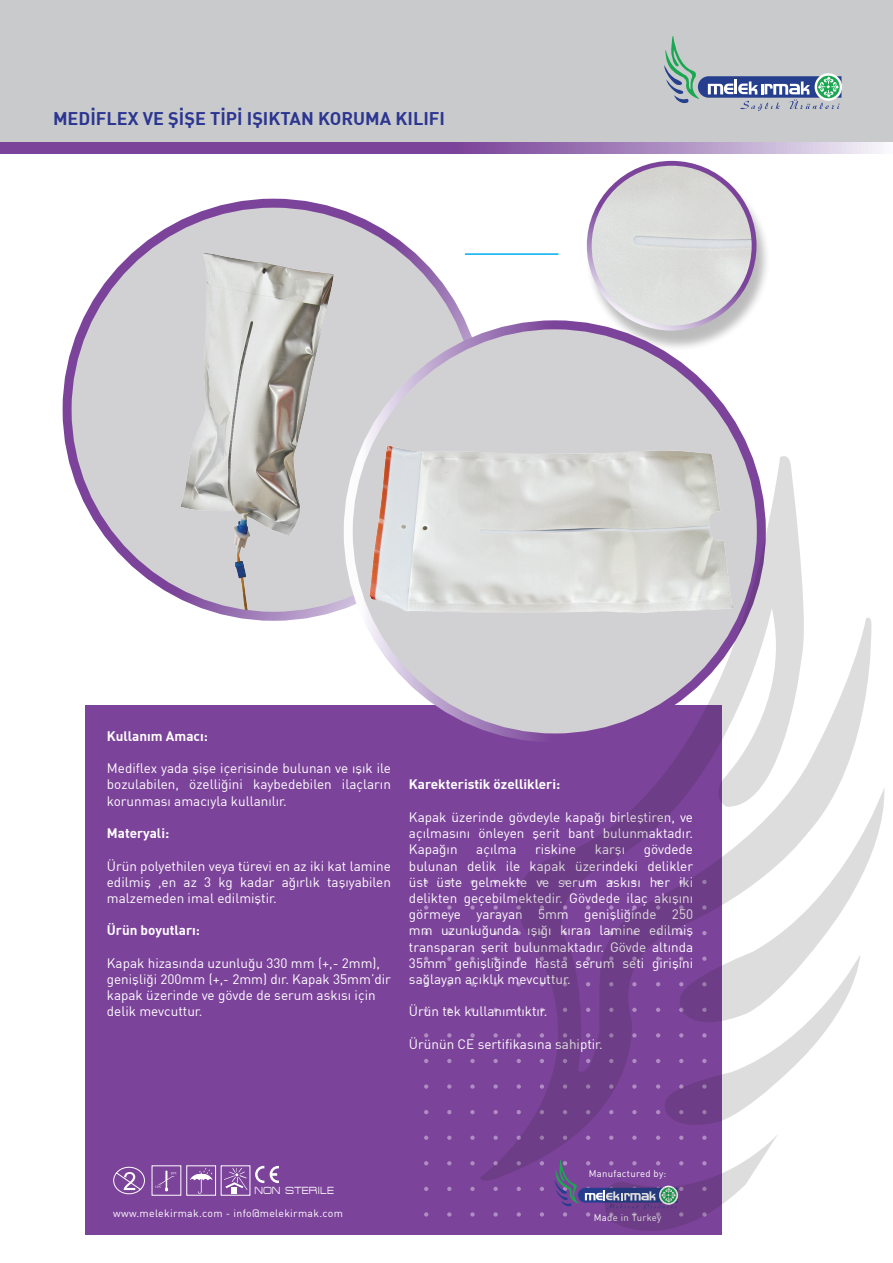
<style>
.page{position:relative;width:893px;height:1263px;background:#fff}
.page>*{position:absolute;margin:0;border:0;box-sizing:border-box;transform-origin:0 0}
.t1{font:700 18px "Safa DIN";color:#2c3691}
.t2{font:13.5px/16.2px "Safa DIN";color:#fff;text-align:justify}
.t3{font:700 13.5px "Safa DIN";color:#fff}
.t4{font:10.5px "Safa DIN";letter-spacing:.03em;color:#fff}
.t5{font:10.5px "Federation";color:#fff;scale:.89 1}
.t6{font:9.6px "Safa DIN";letter-spacing:.03em;color:#fff}
</style>
<div class="page">
<div style="left:0;top:0;width:893px;height:142px;background:#c9cacc"></div>
<svg style="left:0;top:142px;width:883px;height:12px;background:#956aae"></svg>
<svg style="left:664px;top:36px;width:177px;height:75px"></svg>
<div style="left:585px;top:166px;width:186px;height:186px;background:#231f20;opacity:.3"></div>
<img style="left:589px;top:163px;width:165px;height:165px;border-radius:82px">
<div style="left:587px;top:161px;width:169px;height:170px;border:5px solid #fff;border-radius:50%"></div>
<hr style="left:465px;top:253px;width:93px;height:2px;background:#00aeef">
<div style="left:85px;top:705px;width:637px;height:530px;background:#7c439a"></div>
<svg style="left:424px;top:880px;width:4px;height:4px"></svg>
<svg style="left:447px;top:880px;width:4px;height:4px"></svg>
<svg style="left:470px;top:880px;width:5px;height:4px"></svg>
<svg style="left:424px;top:905px;width:4px;height:5px"></svg>
<svg style="left:447px;top:905px;width:4px;height:5px"></svg>
<svg style="left:470px;top:905px;width:5px;height:5px"></svg>
<svg style="left:424px;top:931px;width:4px;height:4px"></svg>
<svg style="left:447px;top:931px;width:4px;height:4px"></svg>
<svg style="left:470px;top:931px;width:5px;height:4px"></svg>
<svg style="left:424px;top:956px;width:4px;height:5px"></svg>
<svg style="left:447px;top:956px;width:4px;height:5px"></svg>
<svg style="left:470px;top:956px;width:5px;height:5px"></svg>
<svg style="left:424px;top:982px;width:4px;height:4px"></svg>
<svg style="left:447px;top:982px;width:4px;height:4px"></svg>
<svg style="left:470px;top:982px;width:5px;height:4px"></svg>
<svg style="left:424px;top:1008px;width:4px;height:4px"></svg>
<svg style="left:447px;top:1008px;width:4px;height:4px"></svg>
<svg style="left:470px;top:1008px;width:5px;height:4px"></svg>
<svg style="left:424px;top:1033px;width:4px;height:4px"></svg>
<svg style="left:447px;top:1033px;width:4px;height:4px"></svg>
<svg style="left:470px;top:1033px;width:5px;height:4px"></svg>
<svg style="left:424px;top:1059px;width:4px;height:4px"></svg>
<svg style="left:447px;top:1059px;width:4px;height:4px"></svg>
<svg style="left:470px;top:1059px;width:5px;height:4px"></svg>
<svg style="left:424px;top:1084px;width:4px;height:5px"></svg>
<svg style="left:447px;top:1084px;width:4px;height:5px"></svg>
<svg style="left:470px;top:1084px;width:5px;height:5px"></svg>
<svg style="left:424px;top:1110px;width:4px;height:4px"></svg>
<svg style="left:447px;top:1110px;width:4px;height:4px"></svg>
<svg style="left:470px;top:1110px;width:5px;height:4px"></svg>
<svg style="left:424px;top:1135px;width:4px;height:5px"></svg>
<svg style="left:447px;top:1135px;width:4px;height:5px"></svg>
<svg style="left:470px;top:1135px;width:5px;height:5px"></svg>
<svg style="left:424px;top:1161px;width:4px;height:4px"></svg>
<svg style="left:447px;top:1161px;width:4px;height:4px"></svg>
<svg style="left:470px;top:1161px;width:5px;height:4px"></svg>
<svg style="left:424px;top:1187px;width:4px;height:4px"></svg>
<svg style="left:447px;top:1187px;width:4px;height:4px"></svg>
<svg style="left:470px;top:1187px;width:5px;height:4px"></svg>
<svg style="left:493px;top:1187px;width:5px;height:4px"></svg>
<svg style="left:517px;top:1187px;width:4px;height:4px"></svg>
<svg style="left:540px;top:1187px;width:4px;height:4px"></svg>
<svg style="left:424px;top:1212px;width:4px;height:4px"></svg>
<svg style="left:447px;top:1212px;width:4px;height:4px"></svg>
<svg style="left:470px;top:1212px;width:5px;height:4px"></svg>
<svg style="left:493px;top:1212px;width:5px;height:4px"></svg>
<svg style="left:517px;top:1212px;width:4px;height:4px"></svg>
<svg style="left:540px;top:1212px;width:4px;height:4px"></svg>
<div style="left:186px;top:1165px;width:30px;height:31px;border:1px solid #fff"></div>
<svg style="left:190px;top:1168px;width:22px;height:26px"></svg>
<div style="left:221px;top:1165px;width:29px;height:31px;border:1px solid #fff"></div>
<svg style="left:225px;top:1168px;width:22px;height:26px"></svg>
<div style="left:152px;top:1165px;width:29px;height:31px;border:1px solid #fff"></div>
<svg style="left:155px;top:1170px;width:22px;height:21px"></svg>
<svg style="left:255px;top:1166px;width:9px;height:17px"></svg>
<svg style="left:270px;top:1166px;width:9px;height:17px"></svg>
<svg style="left:113px;top:1166px;width:32px;height:28px"></svg>
<div style="left:67px;top:203px;width:413px;height:413px;background:#d1d1d3;border-radius:50%"></div>
<img style="left:161px;top:246px;width:276px;height:370px">
<div style="left:348px;top:325px;width:413px;height:413px;background:#d1d1d3;border-radius:50%"></div>
<img style="left:365px;top:442px;width:381px;height:186px">
<svg style="left:874px;top:788px;width:11px;height:58px"></svg>
<svg style="left:480px;top:454px;width:394px;height:727px"></svg>
<svg style="left:554px;top:954px;width:314px;height:277px"></svg>
<h1 class="t1" style="left:53px;top:107px;width:393px">MEDİFLEX VE ŞİŞE TİPİ IŞIKTAN KORUMA KILIFI</h1>
<p class="t3" style="left:107px;top:727px;width:103px">Kullanım Amacı:</p>
<p class="t2" style="left:107px;top:760px;width:286px">Mediflex yada şişe içerisinde bulunan ve ışık ile bozulabilen, özelliğini kaybedebilen ilaçların korunması amacıyla kullanılır.</p>
<p class="t3" style="left:107px;top:824px;width:64px">Materyali:</p>
<p class="t2" style="left:107px;top:857px;width:286px">Ürün polyethilen veya türevi en az iki kat lamine edilmiş ,en az 3 kg kadar ağırlık taşıyabilen malzemeden imal edilmiştir.</p>
<p class="t3" style="left:107px;top:921px;width:95px">Ürün boyutları:</p>
<p class="t2" style="left:107px;top:954px;width:286px;text-align:left">Kapak hizasında uzunluğu 330 mm (+,- 2mm), genişliği 200mm (+,- 2mm) dır. Kapak 35mm’dir kapak üzerinde ve gövde de serum askısı için delik mevcuttur.</p>
<p class="t3" style="left:409px;top:776px;width:153px">Karekteristik özellikleri:</p>
<p class="t2" style="left:409px;top:809px;width:286px">Kapak üzerinde gövdeyle kapağı birleştiren, ve açılmasını önleyen şerit bant bulunmaktadır.<br>Kapağın</p>
<p class="t2" style="left:476px;top:841px;width:42px">açılma</p>
<p class="t2" style="left:535px;top:841px;width:43px">riskine</p>
<p class="t2" style="left:595px;top:841px;width:32px">karşı</p>
<p class="t2" style="left:409px;top:841px;width:286px;text-indent:235px">gövdede bulunan delik ile kapak üzerindeki delikler üst üste gelmekte ve serum askısı her iki delikten geçebilmektedir. Gövdede ilaç akışını görmeye yarayan 5mm genişliğinde 250 mm uzunluğunda ışığı kıran lamine edilmiş transparan şerit bulunmaktadır. Gövde altında 35mm genişliğinde hasta serum seti girişini sağlayan açıklık mevcuttur.</p>
<p class="t2" style="left:409px;top:1003px;width:140px">Ürün tek kullanımlıktır.</p>
<p class="t2" style="left:409px;top:1035px;width:195px">Ürünün CE sertifikasına sahiptir.</p>
<p class="t5" style="left:255px;top:1184px;width:91px">NON STERILE</p>
<p class="t4" style="left:113px;top:1206px;width:231px">www.melekirmak.com - info@melekirmak.com</p>
<p class="t6" style="left:589px;top:1168px;width:79px">Manufactured by:</p>
<p class="t6" style="left:594px;top:1212px;width:69px">Made in Turkey</p>
</div>
